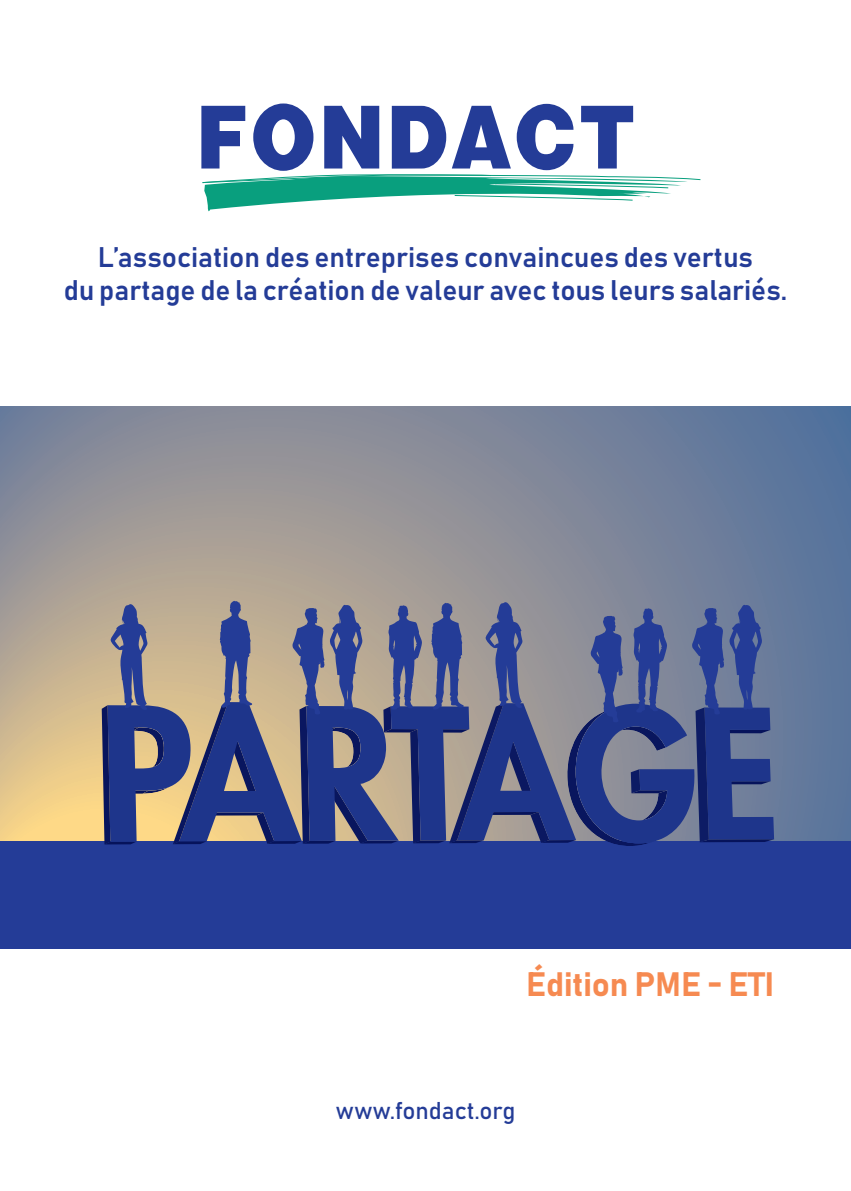
<style>
.page{position:relative;width:851px;height:1191px;background:#fff}
.page>*{position:absolute;margin:0;border:0;box-sizing:border-box;transform-origin:0 0}
.t1{font:33.4px "Bahnschrift";color:#f68a51}
.t2{font:28px/33.6px "Bahnschrift";color:#243c97;text-align:center}
.t3{font:24px "Bahnschrift";color:#243c97}
</style>
<div class="page">
<svg style="left:201px;top:103px;width:499px;height:109px"></svg>
<svg style="left:0;top:407px;width:850px;height:434px;background:#8d9098"></svg>
<div style="left:0;top:841px;width:850px;height:108px;background:#243c97"></div>
<svg style="left:102px;top:601px;width:672px;height:245px;background:#656b8e"></svg>
<p class="t2" style="left:64px;top:240px;width:724px">L’association des entreprises convaincues des vertus<br>du partage de la création de valeur avec tous leurs salariés.</p>
<p class="t1" style="left:526px;top:963px;width:249px">Édition PME - ETI</p>
<p class="t3" style="left:335px;top:1095px;width:181px">www.fondact.org</p>
</div>
